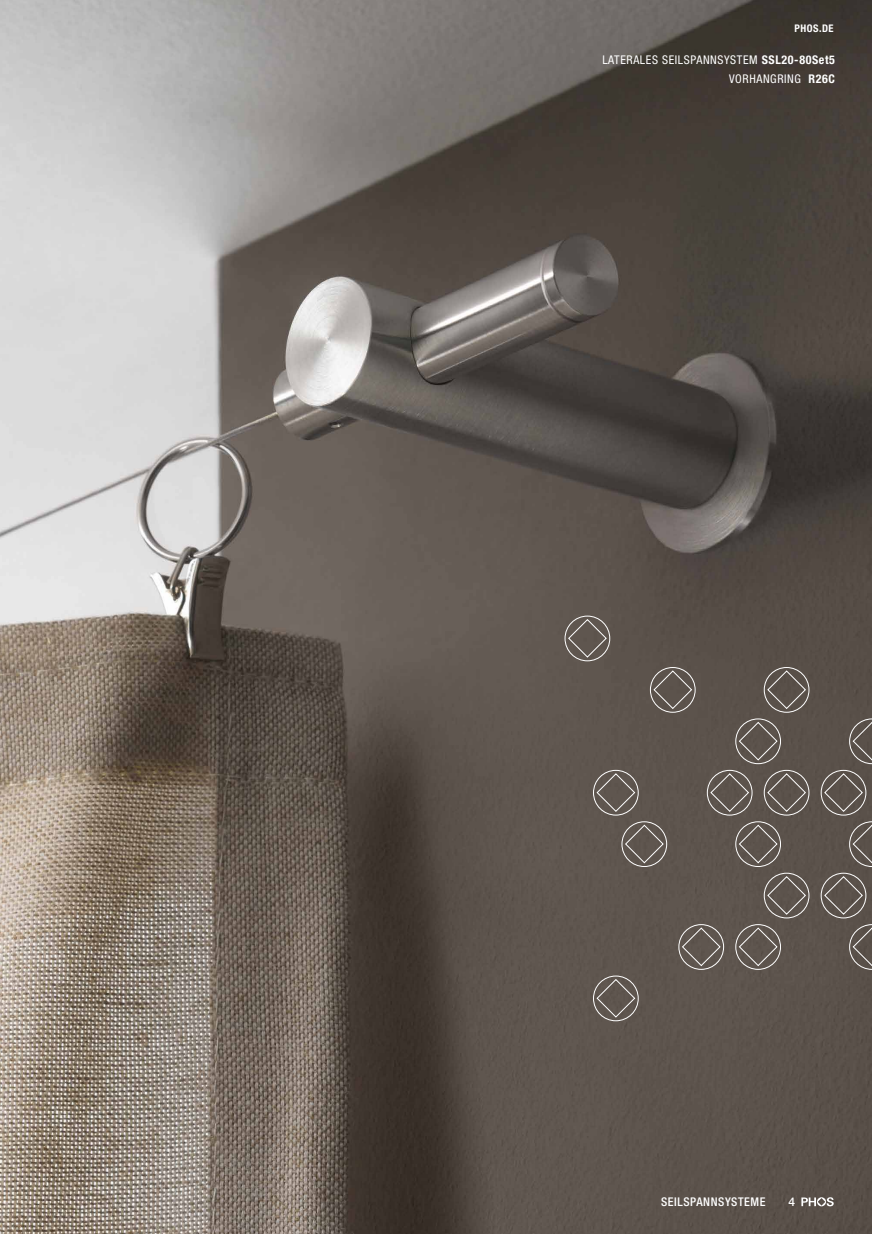
<style>
.page{position:relative;width:872px;height:1234px;background:#fff}
.page>*{position:absolute;margin:0;border:0;box-sizing:border-box;transform-origin:0 0}
.t1{font:condensed 12px/19.2px "Helvetica Neue LT Std";letter-spacing:.05em;color:#fff;text-align:right}
.t2{font:500 condensed 12px "Helvetica Neue LT Std";letter-spacing:.05em;color:#fff}
.t3{font:500 12px "Helvetica Neue LT Std";color:#fff}
.t4{font:700 condensed 10.5px "Helvetica Neue LT Std";letter-spacing:.05em;color:#fff}
.s1{font-weight:700}
</style>
<div class="page">
<img style="left:0;top:0;width:872px;height:1233px">
<svg style="left:593px;top:975px;width:46px;height:46px;background:#706862"></svg>
<svg style="left:649px;top:666px;width:47px;height:46px;background:#6d655f"></svg>
<svg style="left:763px;top:666px;width:46px;height:46px;background:#6b635d"></svg>
<svg style="left:593px;top:769px;width:74px;height:98px;background:#68605a"></svg>
<svg style="left:678px;top:718px;width:131px;height:251px;background:#655c56"></svg>
<svg style="left:820px;top:718px;width:52px;height:251px;background:#645c55"></svg>
<svg style="left:564px;top:615px;width:46px;height:46px;background:#716962"></svg>
<svg style="left:801px;top:1196px;width:32px;height:9px"></svg>
<p class="t4" style="left:794px;top:22px;width:41px">PHOS.DE</p>
<p class="t1" style="left:602px;top:50px;width:234px">LATERALES SEILSPANNSYSTEM <span class="s1">SSL20-80Set5<br></span>VORHANGRING <span class="s1">R26C</span></p>
<p class="t2" style="left:661px;top:1194px;width:106px">SEILSPANNSYSTEME</p>
<p class="t3" style="left:788px;top:1194px;width:8px">4</p>
</div>
